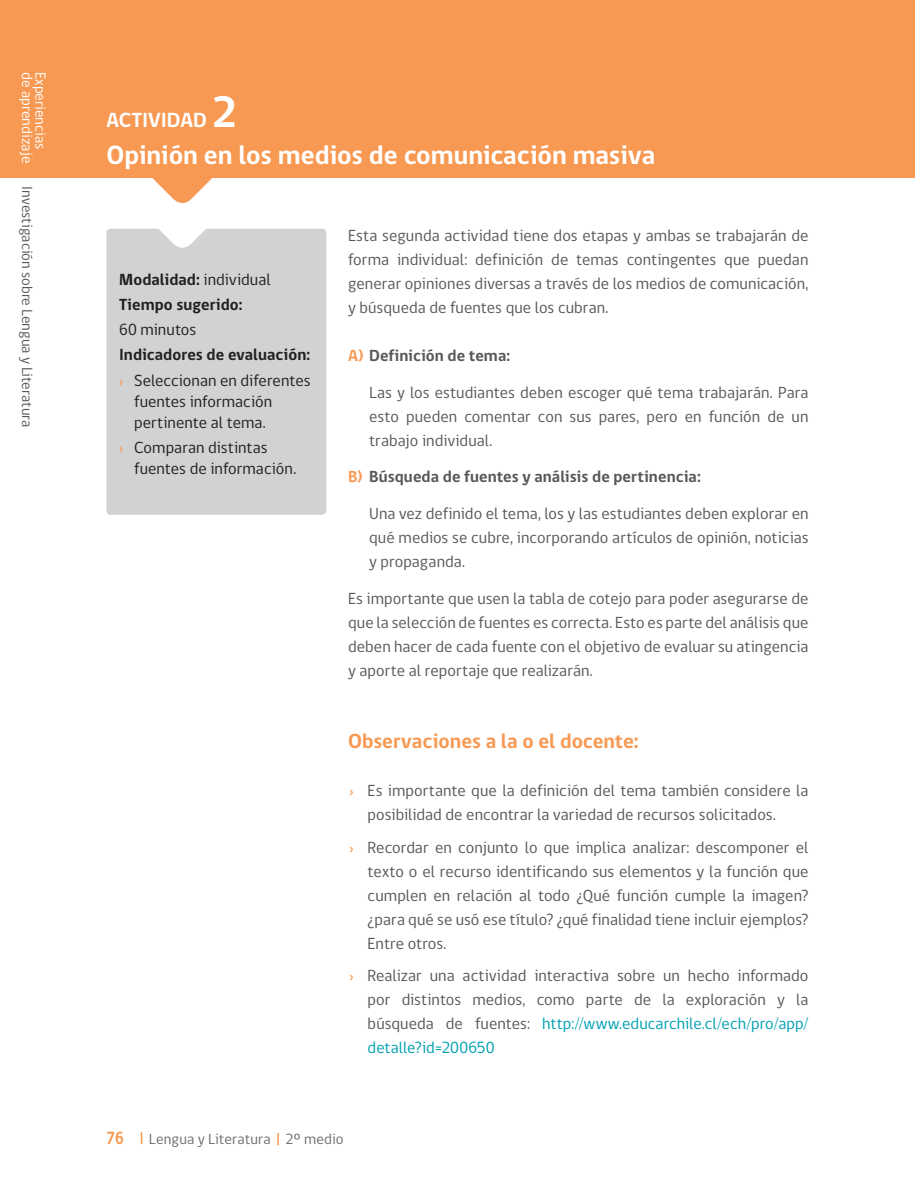
<style>
.page{position:relative;width:915px;height:1187px;background:#fff}
.page>*{position:absolute;margin:0;border:0;box-sizing:border-box;transform-origin:0 0}
.t1{font:700 27px "gob CL";color:#fff}
.texto_gral_en_2_colu{font:700 21px "gob CL";color:#f79952}
.titulos{font:700 21px "gob CL";letter-spacing:-.005em;color:#fff}
.t2{font:700 18px "gob CL";color:#f79952;scale:.85 1}
.punteo_viñeta_en_2_c{font:16.5px/24px "gob CL";letter-spacing:.005em;color:#57585a;text-align:justify}
.texto_gral_en_2_colu-2{font:16.5px/24px "gob CL";letter-spacing:.005em;color:#57585a;text-align:justify}
.punteos_letras_numer{font:16.5px/24px "gob CL";letter-spacing:.005em;color:#57585a;text-align:justify}
.punteo_en_ind_evalua{font:16.5px/21px "gob CL";letter-spacing:.005em;color:#231f20}
.punteos_letras_numer-2{font:700 16.5px "gob CL";letter-spacing:.005em;color:#57585a}
.t3{font:700 16.5px "gob CL";letter-spacing:.005em;color:#231f20}
.t4{font:15px "gob CL";color:#57585a}
.t5{font:15px "gob CL";color:#fff}
.t6{font:15px "gob CL";letter-spacing:.01em;color:#6c6d70}
.s1{font-size:45px}
.s2{font-weight:400}
.s3{color:#f79952}
.s4{color:#00a0b0}
</style>
<div class="page">
<div style="left:106px;top:229px;width:220px;height:285px;background:#d1d2d4;border-radius:4px"></div>
<svg style="left:106px;top:228px;width:219px;height:24px"></svg>
<div style="left:0;top:0;width:914px;height:177px;background:#f79952"></div>
<svg style="left:40px;top:177px;width:285px;height:26px"></svg>
<svg style="left:141px;top:1131px;width:1px;height:12px"></svg>
<svg style="left:277px;top:1133px;width:2px;height:12px"></svg>
<p class="t5" style="left:37px;top:72px;width:92px;rotate:90deg">de aprendizaje</p>
<p class="t5" style="left:51px;top:72px;width:78px;rotate:90deg">Experiencias</p>
<p class="t4" style="left:37px;top:186px;width:243px;rotate:90deg">Investigación sobre Lengua y Literatura</p>
<p class="titulos" style="left:106px;top:106px;width:132px">ACTIVIDAD <span class="s1">2</span></p>
<p class="t1" style="left:106px;top:136px;width:550px">Opinión en los medios de comunicación masiva</p>
<p class="t3" style="left:119px;top:268px;width:153px">Modalidad: <span class="s2">individual</span></p>
<p class="t3" style="left:119px;top:293px;width:125px">Tiempo sugerido:</p>
<p class="punteo_en_ind_evalua" style="left:119px;top:319px;width:79px">60 minutos</p>
<p class="t3" style="left:119px;top:343px;width:192px">Indicadores de evaluación:</p>
<p class="punteo_en_ind_evalua" style="left:134px;top:370px;width:178px;text-indent:-15px"><span class="s3">›</span> Seleccionan en diferentes fuentes información pertinente al tema.</p>
<p class="punteo_en_ind_evalua" style="left:134px;top:437px;width:163px;text-indent:-15px"><span class="s3">›</span> Comparan distintas fuentes de información.</p>
<p class="texto_gral_en_2_colu-2" style="left:348px;top:224px;width:462px">Esta segunda actividad tiene dos etapas y ambas se trabajarán de forma individual: definición de temas contingentes que puedan generar opiniones diversas a través de los medios de comunicación, y búsqueda de fuentes que los cubran.</p>
<p class="punteos_letras_numer-2" style="left:348px;top:344px;width:163px"><span class="s3">A)</span> Definición de tema:</p>
<p class="punteos_letras_numer" style="left:369px;top:380px;width:441px">Las y los estudiantes deben escoger qué tema trabajarán. Para esto pueden comentar con sus pares, pero en función de un trabajo individual.</p>
<p class="punteos_letras_numer-2" style="left:348px;top:465px;width:354px"><span class="s3">B)</span> Búsqueda de fuentes y análisis de pertinencia:</p>
<p class="punteos_letras_numer" style="left:369px;top:502px;width:441px">Una vez definido el tema, los y las estudiantes deben explorar en qué medios se cubre, incorporando artículos de opinión, noticias y propaganda.</p>
<p class="texto_gral_en_2_colu-2" style="left:348px;top:587px;width:461px">Es importante que usen la tabla de cotejo para poder asegurarse de que la selección de fuentes es correcta. Esto es parte del análisis que deben hacer de cada fuente con el objetivo de evaluar su atingencia y aporte al reportaje que realizarán.</p>
<p class="texto_gral_en_2_colu" style="left:348px;top:726px;width:292px">Observaciones a la o el docente:</p>
<p class="punteo_viñeta_en_2_c" style="left:367px;top:779px;width:442px;text-indent:-18px"><span class="s3">›</span> Es importante que la definición del tema también considere la posibilidad de encontrar la variedad de recursos solicitados.</p>
<p class="punteo_viñeta_en_2_c" style="left:367px;top:835px;width:442px;text-indent:-18px"><span class="s3">›</span> Recordar en conjunto lo que implica analizar: descomponer el texto o el recurso identificando sus elementos y la función que cumplen en relación al todo ¿Qué función cumple la imagen? ¿para qué se usó ese título? ¿qué finalidad tiene incluir ejemplos?<br>Entre otros.</p>
<p class="punteo_viñeta_en_2_c" style="left:367px;top:964px;width:442px;text-indent:-18px"><span class="s3">›</span> Realizar una actividad interactiva sobre un hecho informado por distintos medios, como parte de la exploración y la búsqueda de fuentes: <span class="s4">http://www.educarchile.cl/ech/pro/app/ detalle?id=200650</span></p>
<p class="t2" style="left:106px;top:1125px;width:22px">76</p>
<p class="t6" style="left:149px;top:1128px;width:196px">Lengua y Literatura 2º medio</p>
</div>
